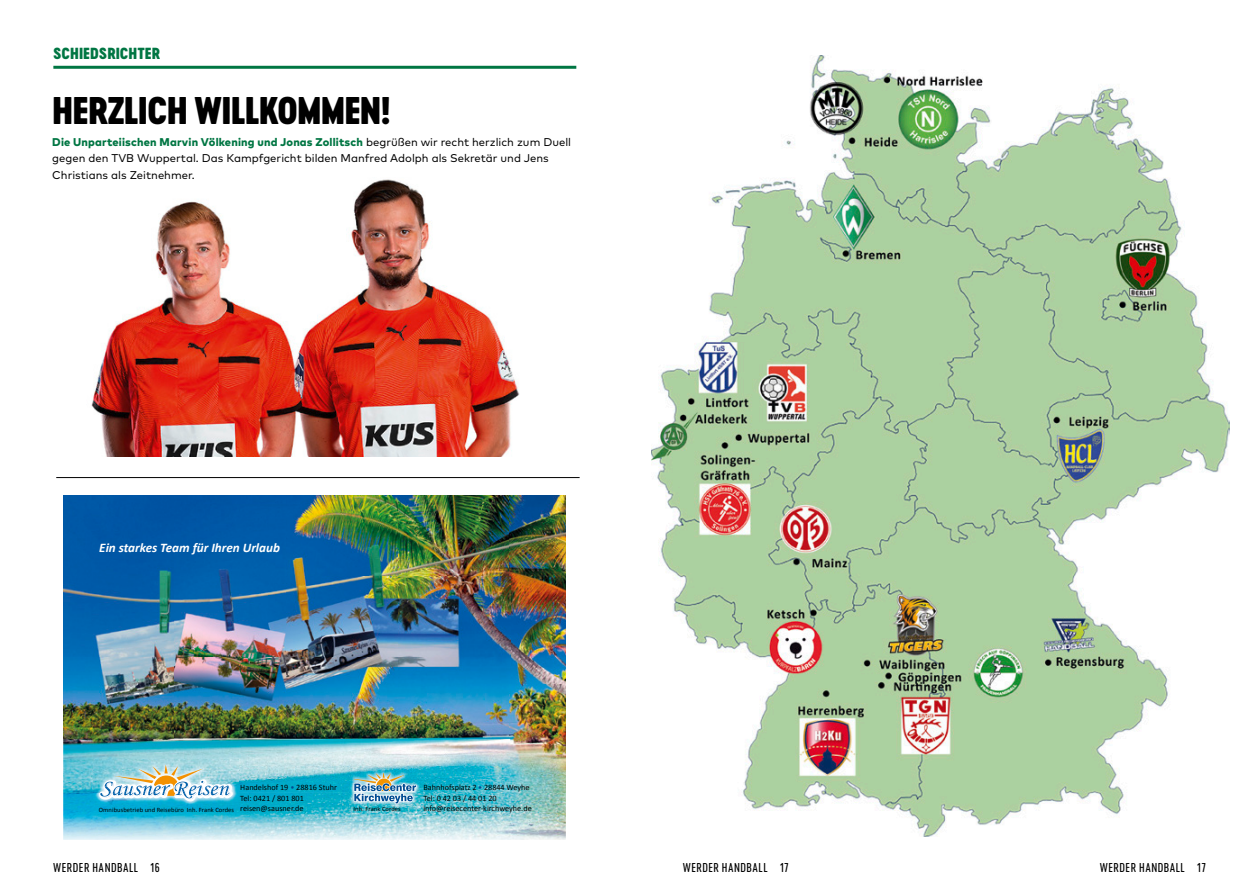
<style>
.page{position:relative;width:1259px;height:893px;background:#fff}
.page>*{position:absolute;margin:0;border:0;box-sizing:border-box;transform-origin:0 0}
.t1{font:36px "Cervo Neue Black Neue";letter-spacing:-.025em;color:#000}
.t2{font:15px "Cervo Neue Black Neue";color:#007643}
.t3{font:italic 700 13.2px "Calibri";color:#fff}
.t4{font:12px "Cervo Neue Regular Neue";letter-spacing:.045em;color:#000}
.t5{font:11.25px/16.5px "Mark Pro";color:#000}
.t6{font:8.25px/10.8px "Calibri";color:#000}
.t7{font:6.6px "Calibri";letter-spacing:.01em;color:#000}
.s1{font-weight:800;color:#007643}
.s2{color:#004c92}
</style>
<div class="page">
<hr style="left:53px;top:66px;width:523px;height:3px;background:#007643">
<img style="left:652px;top:55px;width:577px;height:782px">
<img style="left:91px;top:179px;width:429px;height:278px">
<img style="left:63px;top:793px;width:503px;height:47px">
<img style="left:63px;top:495px;width:447px;height:244px">
<img style="left:510px;top:495px;width:56px;height:298px">
<img style="left:63px;top:739px;width:56px;height:54px">
<img style="left:119px;top:739px;width:391px;height:27px">
<img style="left:238px;top:766px;width:272px;height:27px">
<img style="left:94px;top:760px;width:144px;height:47px">
<svg style="left:99px;top:764px;width:137px;height:37px"></svg>
<img style="left:350px;top:769px;width:70px;height:39px">
<svg style="left:354px;top:773px;width:62px;height:31px;background:#84b5c2"></svg>
<hr style="left:56px;top:477px;width:523px;height:1px;background:#000">
<h2 class="t2" style="left:53px;top:43px;width:108px">SCHIEDSRICHTER</h2>
<h1 class="t1" style="left:52px;top:85px;width:339px">HERZLICH WILLKOMMEN!</h1>
<p class="t5" style="left:52px;top:133px;width:520px"><span class="s1">Die Unparteiischen Marvin Völkening und Jonas Zollitsch</span> begrüßen wir recht herzlich zum Duell gegen den TVB Wuppertal. Das Kampfgericht bilden Manfred Adolph als Sekretär und Jens<br>Christians als Zeitnehmer.</p>
<p class="t3" style="left:99px;top:539px;width:182px">Ein starkes Team für Ihren Urlaub</p>
<p class="t6" style="left:240px;top:782px;width:98px">Handelshof 19 <span class="s2">•</span> 28816 Stuhr<br>Tel: 0421 / 801 801 reisen@sausner.de</p>
<p class="t6" style="left:423px;top:782px;width:108px">Bahnhofsplatz 2 <span class="s2">•</span> 28844 Weyhe<br>Tel: 0 42 03 / 44 01 20</p>
<p class="t7" style="left:99px;top:805px;width:137px">Omnibusbetrieb und Reisebüro Inh. Frank Cordes</p>
<p class="t6" style="left:423px;top:803px;width:110px">info@reisecenter-kirchweyhe.de</p>
<p class="t7" style="left:353px;top:805px;width:49px">Inh. Frank Cordes</p>
<p class="t4" style="left:53px;top:860px;width:108px">WERDER HANDBALL 16</p>
<p class="t4" style="left:1099px;top:860px;width:107px">WERDER HANDBALL 17</p>
<p class="t4" style="left:682px;top:860px;width:107px">WERDER HANDBALL 17</p>
</div>
